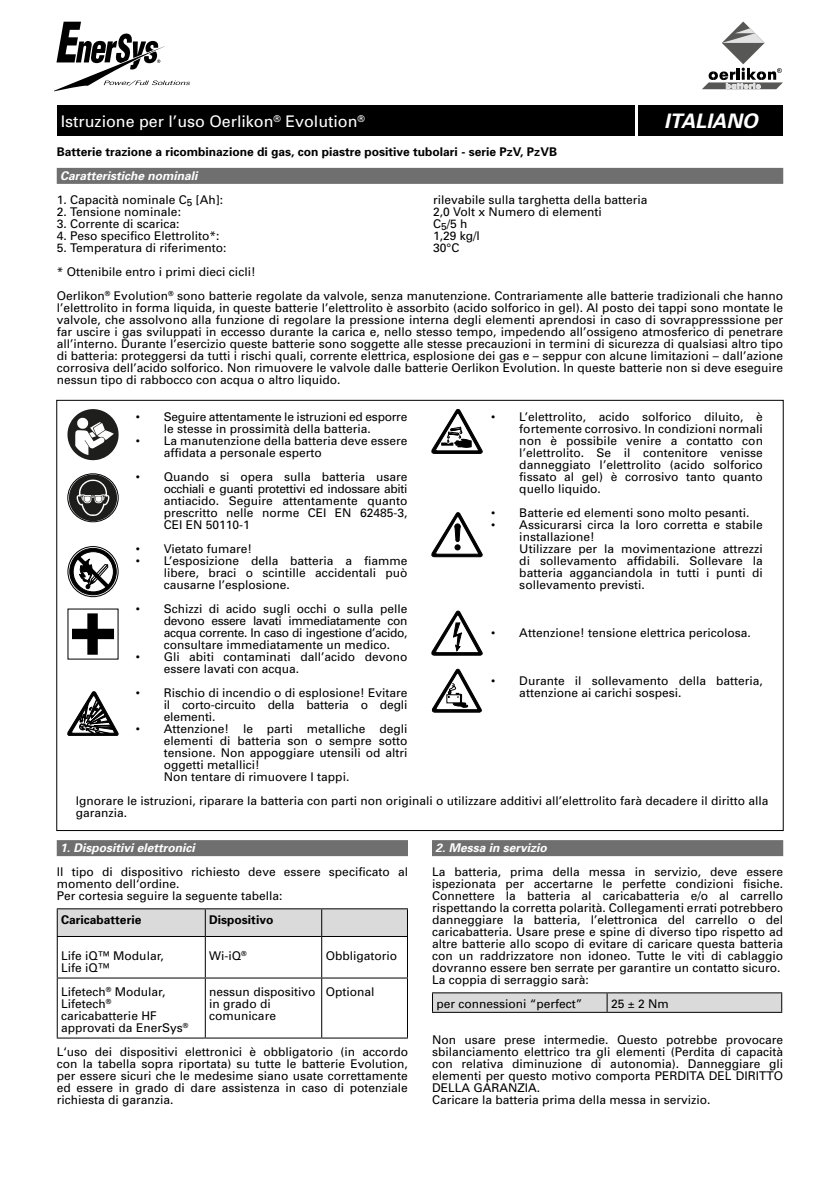
<style>
.page{position:relative;width:840px;height:1191px;background:#fff}
.page>*{position:absolute;margin:0;border:0;box-sizing:border-box;transform-origin:0 0}
.t1{font:italic 700 20px "Univers";color:#fff}
.t2{font:16px "Univers";color:#fff}
.t3{font:12px/12px "Univers";color:#000}
.t4{font:700 12px "Univers";color:#000}
.t5{font:12px/12px "Univers";letter-spacing:-.02em;color:#000}
.t6{font:italic 700 12px "Univers";color:#fff}
</style>
<div class="page">
<div style="left:57px;top:840px;width:351px;height:16px;background:#706f6f"></div>
<svg style="left:57px;top:908px;width:351px;height:28px;background:#d0d0d0"></svg>
<hr style="left:57px;top:936px;width:148px;height:1px;background:#000">
<hr style="left:57px;top:937px;width:1px;height:40px;background:#000">
<hr style="left:205px;top:936px;width:116px;height:1px;background:#000">
<hr style="left:205px;top:937px;width:1px;height:40px;background:#000">
<hr style="left:321px;top:936px;width:87px;height:1px;background:#000">
<hr style="left:321px;top:937px;width:1px;height:40px;background:#000">
<hr style="left:407px;top:937px;width:1px;height:40px;background:#000">
<hr style="left:57px;top:977px;width:148px;height:1px;background:#000">
<hr style="left:57px;top:978px;width:1px;height:59px;background:#000">
<hr style="left:205px;top:977px;width:116px;height:1px;background:#000">
<hr style="left:205px;top:978px;width:1px;height:59px;background:#000">
<hr style="left:321px;top:977px;width:87px;height:1px;background:#000">
<hr style="left:321px;top:978px;width:1px;height:59px;background:#000">
<hr style="left:407px;top:978px;width:1px;height:59px;background:#000">
<hr style="left:57px;top:1037px;width:148px;height:1px;background:#000">
<hr style="left:205px;top:1037px;width:116px;height:1px;background:#000">
<hr style="left:321px;top:1037px;width:87px;height:1px;background:#000">
<div style="left:432px;top:840px;width:350px;height:16px;background:#706f6f"></div>
<svg style="left:432px;top:992px;width:349px;height:19px;background:#cdcdcd"></svg>
<hr style="left:432px;top:1011px;width:174px;height:1px;background:#000">
<hr style="left:606px;top:1011px;width:175px;height:1px;background:#000">
<div style="left:57px;top:105px;width:577px;height:31px;background:#000"></div>
<div style="left:638px;top:105px;width:144px;height:31px;background:#000"></div>
<svg style="left:55px;top:22px;width:135px;height:70px"></svg>
<div style="left:57px;top:168px;width:725px;height:16px;background:#706f6f"></div>
<svg style="left:431px;top:409px;width:51px;height:44px"></svg>
<svg style="left:67px;top:409px;width:51px;height:51px"></svg>
<div style="left:67px;top:473px;width:51px;height:49px;border:1px solid #020203;border-radius:50%"></div>
<svg style="left:69px;top:474px;width:48px;height:47px"></svg>
<svg style="left:68px;top:546px;width:50px;height:50px"></svg>
<div style="left:68px;top:546px;width:50px;height:51px;border:1px solid #000;border-radius:50%"></div>
<div style="left:70px;top:548px;width:46px;height:47px;background:#000;border-radius:50%"></div>
<div style="left:69px;top:548px;width:47px;height:47px;border:1px solid #000;border-radius:50%"></div>
<svg style="left:73px;top:551px;width:40px;height:41px"></svg>
<div style="left:73px;top:551px;width:40px;height:41px;border:1px solid #000;border-radius:50%"></div>
<svg style="left:77px;top:556px;width:32px;height:33px"></svg>
<svg style="left:67px;top:691px;width:51px;height:45px"></svg>
<svg style="left:431px;top:611px;width:51px;height:44px"></svg>
<svg style="left:431px;top:512px;width:51px;height:45px"></svg>
<svg style="left:72px;top:613px;width:42px;height:41px"></svg>
<svg style="left:431px;top:669px;width:51px;height:43px"></svg>
<svg style="left:702px;top:22px;width:80px;height:67px"></svg>
<h2 class="t2" style="left:61px;top:112px;width:305px">Istruzione per l’uso Oerlikon<sup>®</sup> Evolution<sup>®</sup></h2>
<h1 class="t1" style="left:663px;top:109px;width:95px">ITALIANo</h1>
<p class="t4" style="left:57px;top:145px;width:501px">Batterie trazione a ricombinazione di gas, con piastre positive tubolari - serie PzV, PzVB</p>
<p class="t6" style="left:60px;top:169px;width:139px">Caratteristiche nominali</p>
<p class="t3" style="left:57px;top:194px;width:168px">1. Capacità nominale C<sub>5</sub> [Ah]:</p>
<p class="t3" style="left:433px;top:194px;width:216px">rilevabile sulla targhetta della batteria</p>
<p class="t3" style="left:57px;top:206px;width:126px">2. Tensione nominale:</p>
<p class="t3" style="left:433px;top:206px;width:170px">2,0 Volt x Numero di elementi</p>
<p class="t3" style="left:57px;top:218px;width:124px">3. Corrente di scarica:</p>
<p class="t3" style="left:433px;top:218px;width:36px">C<sub>5</sub>/5 h</p>
<p class="t3" style="left:57px;top:230px;width:164px">4. Peso specifico Elettrolito*:</p>
<p class="t3" style="left:433px;top:230px;width:48px">1,29 kg/l</p>
<p class="t3" style="left:57px;top:242px;width:171px">5. Temperatura di riferimento:</p>
<p class="t3" style="left:433px;top:242px;width:28px">30°C</p>
<p class="t3" style="left:57px;top:260px;width:727px;line-height:24px">* Ottenibile entro i primi dieci cicli!<br>Oerlikon<sup>®</sup> Evolution<sup>®</sup> sono batterie regolate da valvole, senza manutenzione. Contrariamente alle batterie tradizionali che hanno</p>
<p class="t3" style="left:57px;top:302px;width:727px;text-align:justify">l’elettrolito in forma liquida, in queste batterie l’elettrolito è assorbito (acido solforico in gel). Al posto dei tappi sono montate le valvole, che assolvono alla funzione di regolare la pressione interna degli elementi aprendosi in caso di sovrappresssione per far uscire i gas sviluppati in eccesso durante la carica e, nello stesso tempo, impedendo all’ossigeno atmosferico di penetrare all’interno. Durante l’esercizio queste batterie sono soggette alle stesse precauzioni in termini di sicurezza di qualsiasi altro tipo di batteria: proteggersi da tutti i rischi quali, corrente elettrica, esplosione dei gas e – seppur con alcune limitazioni – dall’azione corrosiva dell’acido solforico. Non rimuovere le valvole dalle batterie Oerlikon Evolution. In queste batterie non si deve eseguire nessun tipo di rabbocco con acqua o altro liquido.</p>
<p class="t5" style="left:164px;top:411px;width:245px;text-indent:-28px">• Seguire attentamente le istruzioni ed esporre le stesse in prossimità della batteria.</p>
<p class="t3" style="left:164px;top:435px;width:245px;text-indent:-28px">• La manutenzione della batteria deve essere affidata a personale esperto</p>
<p class="t3" style="left:164px;top:471px;width:245px;text-align:justify;text-indent:-28px">• Quando si opera sulla batteria usare occhiali e guanti protettivi ed indossare abiti antiacido. Seguire attentamente quanto prescritto nelle norme CEI EN 62485-3, CEI EN 50110-1</p>
<p class="t3" style="left:136px;top:543px;width:118px">• Vietato fumare!</p>
<p class="t3" style="left:164px;top:555px;width:245px;text-align:justify;text-indent:-28px">• L’esposizione della batteria a fiamme libere, braci o scintille accidentali può causarne l’esplosione.</p>
<p class="t3" style="left:164px;top:603px;width:245px;text-align:justify;text-indent:-28px">• Schizzi di acido sugli occhi o sulla pelle devono essere lavati immediatamente con acqua corrente. In caso di ingestione d’acido, consultare immediatamente un medico.</p>
<p class="t3" style="left:164px;top:651px;width:245px;text-indent:-28px">• Gli abiti contaminati dall’acido devono essere lavati con acqua.</p>
<p class="t3" style="left:164px;top:687px;width:245px;text-align:justify;text-indent:-28px">• Rischio di incendio o di esplosione! Evitare il corto-circuito della batteria o degli elementi.</p>
<p class="t3" style="left:164px;top:723px;width:245px;text-indent:-28px">• Attenzione! le parti metalliche degli elementi di batteria son o sempre sotto tensione. Non appoggiare utensili od altri oggetti metallici!<br>Non tentare di rimuovere I tappi.</p>
<p class="t3" style="left:519px;top:411px;width:245px;text-align:justify;text-indent:-28px">• L’elettrolito, acido solforico diluito, è fortemente corrosivo. In condizioni normali non è possibile venire a contatto con l’elettrolito. Se il contenitore venisse danneggiato l’elettrolito (acido solforico fissato al gel) è corrosivo tanto quanto quello liquido.</p>
<p class="t3" style="left:491px;top:507px;width:260px">• Batterie ed elementi sono molto pesanti.</p>
<p class="t3" style="left:519px;top:519px;width:245px;text-indent:-28px">• Assicurarsi circa la loro corretta e stabile installazione!<br>Utilizzare per la movimentazione attrezzi di sollevamento affidabili. Sollevare la batteria agganciandola in tutti i punti di sollevamento previsti.</p>
<p class="t3" style="left:491px;top:627px;width:261px">• Attenzione! tensione elettrica pericolosa.</p>
<p class="t3" style="left:519px;top:675px;width:245px;text-indent:-28px">• Durante il sollevamento della batteria, attenzione ai carichi sospesi.</p>
<p class="t3" style="left:76px;top:794px;width:693px">Ignorare le istruzioni, riparare la batteria con parti non originali o utilizzare additivi all’elettrolito farà decadere il diritto alla garanzia.</p>
<p class="t6" style="left:60px;top:841px;width:136px">1. Dispositivi elettronici</p>
<p class="t3" style="left:57px;top:866px;width:352px">Il tipo di dispositivo richiesto deve essere specificato al momento dell‘ordine.<br>Per cortesia seguire la seguente tabella:</p>
<p class="t4" style="left:61px;top:913px;width:82px">Caricabatterie</p>
<p class="t4" style="left:209px;top:913px;width:66px">Dispositivo</p>
<p class="t3" style="left:61px;top:950px;width:104px">Life iQ™ Modular,<br>Life iQ™</p>
<p class="t3" style="left:209px;top:950px;width:39px">Wi-iQ<sup>®</sup></p>
<p class="t3" style="left:325px;top:950px;width:73px">Obbligatorio</p>
<p class="t3" style="left:61px;top:986px;width:128px">Lifetech<sup>®</sup> Modular,<br>Lifetech<sup>® </sup>caricabatterie HF approvati da EnerSys<sup>®</sup></p>
<p class="t3" style="left:209px;top:986px;width:108px">nessun dispositivo in grado di comunicare</p>
<p class="t3" style="left:325px;top:986px;width:50px">Optional</p>
<p class="t3" style="left:57px;top:1046px;width:352px;text-align:justify">L‘uso dei dispositivi elettronici è obbligatorio (in accordo con la tabella sopra riportata) su tutte le batterie Evolution, per essere sicuri che le medesime siano usate correttamente ed essere in grado di dare assistenza in caso di potenziale richiesta di garanzia.</p>
<p class="t6" style="left:435px;top:841px;width:113px">2. Messa in servizio</p>
<p class="t3" style="left:432px;top:866px;width:352px">La batteria, prima della messa in servizio, deve essere ispezionata per accertarne le perfette condizioni fisiche.<br>Connettere la batteria al caricabatteria e/o al carrello rispettando la corretta polarità. Collegamenti errati potrebbero danneggiare la batteria, l’elettronica del carrello o del caricabatteria. Usare prese e spine di diverso tipo rispetto ad altre batterie allo scopo di evitare di caricare questa batteria con un raddrizzatore non idoneo. Tutte le viti di cablaggio dovranno essere ben serrate per garantire un contatto sicuro.<br>La coppia di serraggio sarà:</p>
<p class="t3" style="left:436px;top:998px;width:148px">per connessioni “perfect”</p>
<p class="t3" style="left:610px;top:998px;width:59px">25 ± 2 Nm</p>
<p class="t3" style="left:432px;top:1034px;width:352px">Non usare prese intermedie. Questo potrebbe provocare sbilanciamento elettrico tra gli elementi (Perdita di capacità con relativa diminuzione di autonomia). Danneggiare gli elementi per questo motivo comporta PERDITA DEL DIRITTO DELLA GARANZIA.<br>Caricare la batteria prima della messa in servizio.</p>
</div>
